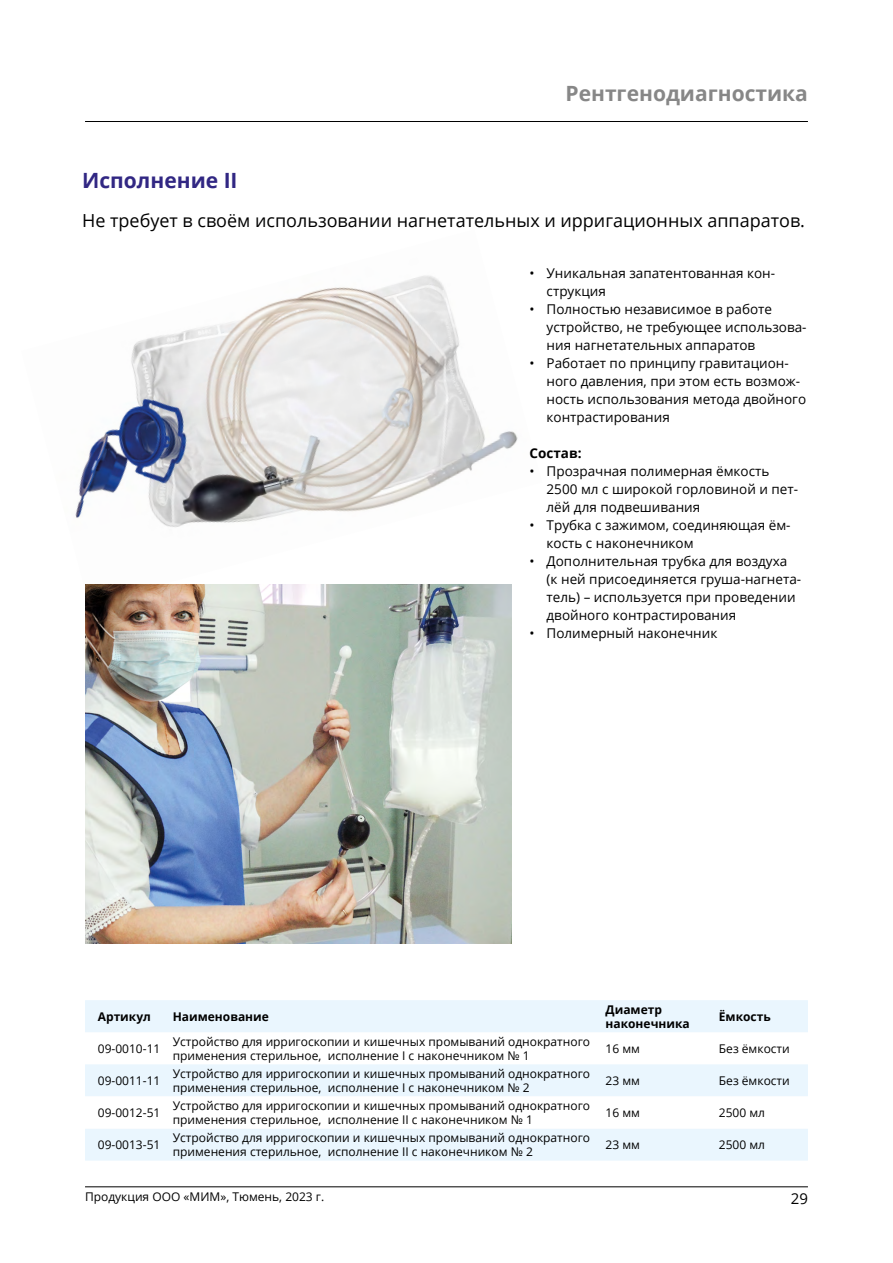
<style>
.page{position:relative;width:893px;height:1263px;background:#fff}
.page>*{position:absolute;margin:0;border:0;box-sizing:border-box;transform-origin:0 0}
.t1{font:700 21px "Open Sans";color:#878787}
.t2{font:700 21px "Open Sans";color:#312783}
.t3{font:18px "Open Sans";color:#000}
.t4{font:15px "Open Sans";color:#000}
.t5{font:13.5px/18px "Open Sans";color:#000}
.t6{font:700 13.5px "Open Sans";color:#000}
.t7{font:12px/14.4px "Open Sans";color:#000}
.t8{font:700 12px/14.4px "Open Sans";color:#000}
</style>
<div class="page">
<hr style="left:85px;top:1186px;width:723px;height:1px;background:#000">
<hr style="left:85px;top:121px;width:723px;height:1px;background:#000">
<img style="left:75px;top:275px;width:443px;height:252px">
<svg style="left:85px;top:1000px;width:723px;height:160px;fill:#eaf6fe"></svg>
<svg style="left:85px;top:1096px;width:723px;height:32px"></svg>
<img style="left:85px;top:584px;width:427px;height:359px">
<h1 class="t1" style="left:565px;top:79px;width:244px">Рентгенодиагностика</h1>
<h1 class="t2" style="left:82px;top:166px;width:157px">Исполнение II</h1>
<h2 class="t3" style="left:82px;top:208px;width:724px">Не требует в своём использовании нагнетательных и ирригационных аппаратов.</h2>
<p class="t5" style="left:547px;top:264px;width:230px;text-indent:-17px">• Уникальная запатентованная кон&shy;струкция</p>
<p class="t5" style="left:547px;top:300px;width:261px;text-indent:-17px">• Полностью независимое в работе устройство, не требующее использова&shy;ния нагнетательных аппаратов</p>
<p class="t5" style="left:547px;top:354px;width:261px;text-indent:-17px">• Работает по принципу гравитацион&shy;ного давления, при этом есть возмож&shy;ность использования метода двойного контрастирования</p>
<p class="t6" style="left:530px;top:444px;width:53px">Состав:</p>
<p class="t5" style="left:547px;top:462px;width:253px;text-indent:-17px">• Прозрачная полимерная ёмкость<br>2500 мл с широкой горловиной и пет&shy;лёй для подвешивания</p>
<p class="t5" style="left:547px;top:516px;width:246px;text-indent:-17px">• Трубка с зажимом, соединяющая ём&shy;кость с наконечником</p>
<p class="t5" style="left:547px;top:552px;width:256px;text-indent:-17px">• Дополнительная трубка для воздуха (к ней присоединяется груша-нагнета&shy;тель) – используется при проведении двойного контрастирования</p>
<p class="t5" style="left:530px;top:624px;width:189px">• Полимерный наконечник</p>
<p class="t8" style="left:98px;top:1009px;width:55px">Артикул</p>
<p class="t8" style="left:173px;top:1009px;width:98px">Наименование</p>
<p class="t8" style="left:606px;top:1002px;width:86px">Диаметр наконечника</p>
<p class="t8" style="left:719px;top:1009px;width:53px">Ёмкость</p>
<p class="t7" style="left:98px;top:1041px;width:64px">09-0010-11</p>
<p class="t7" style="left:173px;top:1034px;width:419px">Устройство для ирригоскопии и кишечных промываний однократного применения стерильное, исполнение I с наконечником № 1</p>
<p class="t7" style="left:606px;top:1041px;width:36px">16 мм</p>
<p class="t7" style="left:719px;top:1041px;width:72px">Без ёмкости</p>
<p class="t7" style="left:98px;top:1073px;width:64px">09-0011-11</p>
<p class="t7" style="left:173px;top:1066px;width:419px">Устройство для ирригоскопии и кишечных промываний однократного применения стерильное, исполнение I с наконечником № 2</p>
<p class="t7" style="left:606px;top:1073px;width:36px">23 мм</p>
<p class="t7" style="left:719px;top:1073px;width:72px">Без ёмкости</p>
<p class="t7" style="left:98px;top:1105px;width:64px">09-0012-51</p>
<p class="t7" style="left:173px;top:1098px;width:419px">Устройство для ирригоскопии и кишечных промываний однократного применения стерильное, исполнение II с наконечником № 1</p>
<p class="t7" style="left:606px;top:1105px;width:36px">16 мм</p>
<p class="t7" style="left:719px;top:1105px;width:48px">2500 мл</p>
<p class="t7" style="left:98px;top:1137px;width:64px">09-0013-51</p>
<p class="t7" style="left:173px;top:1130px;width:419px">Устройство для ирригоскопии и кишечных промываний однократного применения стерильное, исполнение II с наконечником № 2</p>
<p class="t7" style="left:606px;top:1137px;width:36px">23 мм</p>
<p class="t7" style="left:719px;top:1137px;width:48px">2500 мл</p>
<p class="t7" style="left:85px;top:1189px;width:241px">Продукция ООО «МИМ», Тюмень, 2023 г.</p>
<p class="t4" style="left:791px;top:1188px;width:19px">29</p>
</div>
